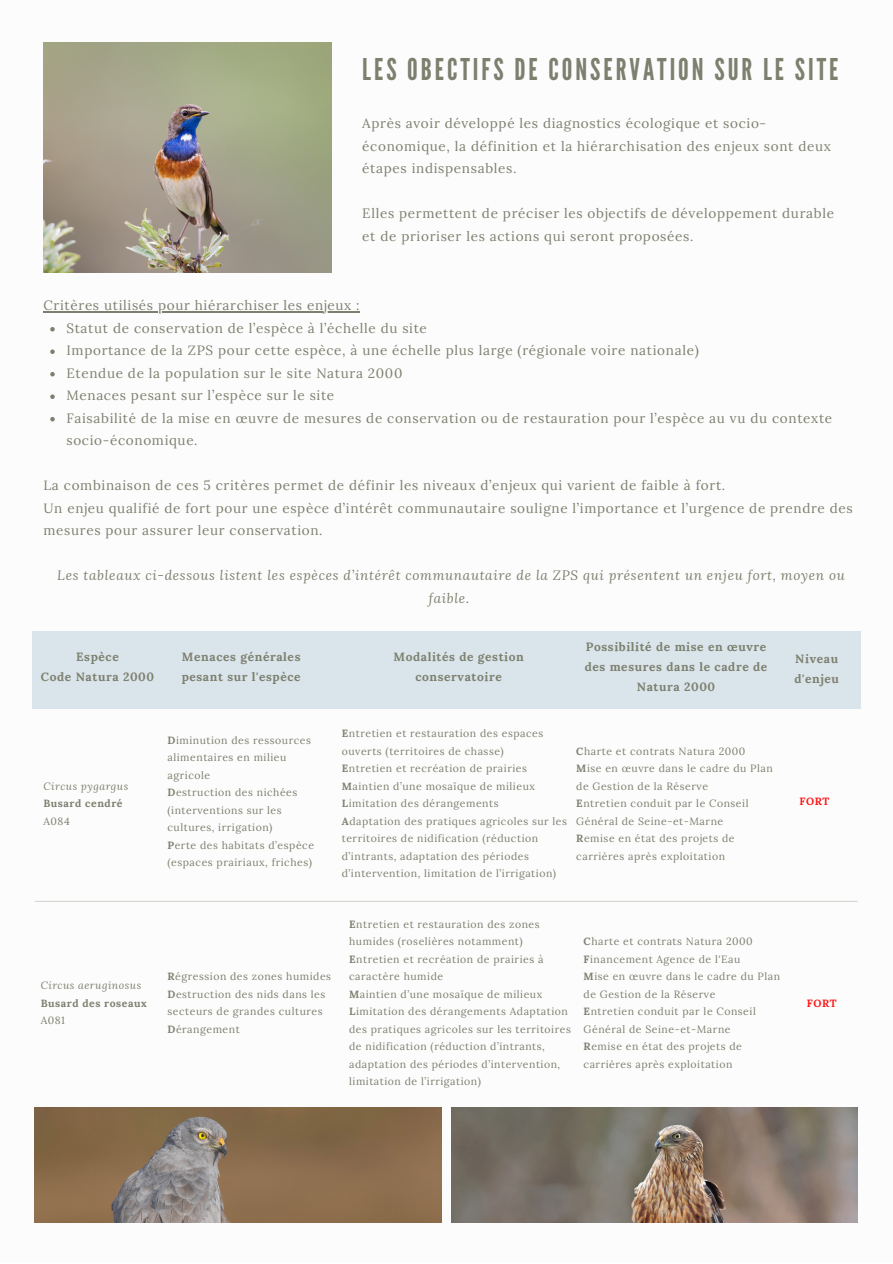
<style>
.page{position:relative;width:893px;height:1264px;background:#fff}
.page>*{position:absolute;margin:0;border:0;box-sizing:border-box;transform-origin:0 0}
.t1{font:30px "League Gothic";letter-spacing:.1em;color:#7d806f}
.t2{font:13.5px/22.5px "Lora";letter-spacing:.05em;color:#7d806f}
.t3{font:italic 13.5px/22.5px "Lora";letter-spacing:.05em;color:#7d806f;text-align:center}
.t4{font:700 12px/20px "Lora";letter-spacing:.05em;color:#7d806f}
.t5{font:10.5px/17.5px "Lora";letter-spacing:.05em;color:#7d806f}
.t6{font:italic 10.5px "Lora";letter-spacing:.05em;color:#7d806f}
.t7{font:700 10.5px "Lora";letter-spacing:.05em;color:#7d806f}
.t8{font:700 10.5px "Lora";letter-spacing:.05em;color:#ff1616}
.s1{font-weight:700}
</style>
<div class="page">
<img style="left:43px;top:43px;width:288px;height:229px">
<svg style="left:50px;top:327px;width:5px;height:4px"></svg>
<svg style="left:50px;top:349px;width:5px;height:5px"></svg>
<svg style="left:50px;top:372px;width:5px;height:4px"></svg>
<svg style="left:50px;top:394px;width:5px;height:5px"></svg>
<svg style="left:50px;top:417px;width:5px;height:4px"></svg>
<hr style="left:43px;top:311px;width:317px;height:1px;background:#7d806f">
<div style="left:32px;top:631px;width:828px;height:77px;background:#dae5eb"></div>
<hr style="left:35px;top:900px;width:822px;height:2px;background:#7d806f">
<img style="left:34px;top:1107px;width:407px;height:114px">
<img style="left:451px;top:1107px;width:406px;height:114px">
<p class="t1" style="left:362px;top:52px;width:477px">LES OBECTIFS DE CONSERVATION SUR LE SITE</p>
<p class="t2" style="left:362px;top:112px;width:470px">Après avoir développé les diagnostics écologique et socio&shy;économique, la définition et la hiérarchisation des enjeux sont deux étapes indispensables.</p>
<p class="t2" style="left:362px;top:202px;width:473px">Elles permettent de préciser les objectifs de développement durable et de prioriser les actions qui seront proposées.</p>
<p class="t2" style="left:43px;top:294px;width:317px">Critères utilisés pour hiérarchiser les enjeux :</p>
<p class="t2" style="left:66px;top:316px;width:362px">Statut de conservation de l’espèce à l’échelle du site</p>
<p class="t2" style="left:66px;top:339px;width:633px">Importance de la ZPS pour cette espèce, à une échelle plus large (régionale voire nationale)</p>
<p class="t2" style="left:66px;top:361px;width:337px">Etendue de la population sur le site Natura 2000</p>
<p class="t2" style="left:66px;top:384px;width:269px">Menaces pesant sur l’espèce sur le site</p>
<p class="t2" style="left:66px;top:406px;width:767px">Faisabilité de la mise en œuvre de mesures de conservation ou de restauration pour l’espèce au vu du contexte socio-économique.</p>
<p class="t2" style="left:43px;top:474px;width:683px">La combinaison de ces 5 critères permet de définir les niveaux d’enjeux qui varient de faible à fort.</p>
<p class="t2" style="left:43px;top:496px;width:810px">Un enjeu qualifié de fort pour une espèce d’intérêt communautaire souligne l’importance et l’urgence de prendre des mesures pour assurer leur conservation.</p>
<p class="t3" style="left:57px;top:563px;width:789px">Les tableaux ci-dessous listent les espèces d’intérêt communautaire de la ZPS qui présentent un enjeu fort, moyen ou faible.</p>
<p class="t4" style="left:76px;top:647px;width:44px">Espèce</p>
<p class="t4" style="left:41px;top:667px;width:115px">Code Natura 2000</p>
<p class="t4" style="left:182px;top:647px;width:120px">Menaces générales pesant sur l'espèce</p>
<p class="t4" style="left:393px;top:647px;width:132px;text-align:center">Modalités de gestion conservatoire</p>
<p class="t4" style="left:584px;top:637px;width:184px;text-align:center">Possibilité de mise en œuvre des mesures dans le cadre de<br>Natura 2000</p>
<p class="t4" style="left:794px;top:648px;width:46px">Niveau d'enjeu</p>
<p class="t6" style="left:43px;top:779px;width:86px">Circus pygargus</p>
<p class="t7" style="left:43px;top:797px;width:81px">Busard cendré</p>
<p class="t5" style="left:43px;top:812px;width:28px">A084</p>
<p class="t5" style="left:167px;top:731px;width:145px"><span class="s1">D</span>iminution des ressources alimentaires en milieu agricole</p>
<p class="t5" style="left:167px;top:783px;width:131px"><span class="s1">D</span>estruction des nichées (interventions sur les cultures, irrigation)</p>
<p class="t5" style="left:167px;top:836px;width:148px"><span class="s1">P</span>erte des habitats d’espèce (espaces prairiaux, friches)</p>
<p class="t5" style="left:342px;top:725px;width:203px"><span class="s1">E</span>ntretien et restauration des espaces ouverts (territoires de chasse)</p>
<p class="t5" style="left:342px;top:759px;width:187px"><span class="s1">E</span>ntretien et recréation de prairies</p>
<p class="t5" style="left:342px;top:777px;width:195px"><span class="s1">M</span>aintien d’une mosaïque de milieux</p>
<p class="t5" style="left:342px;top:794px;width:158px"><span class="s1">L</span>imitation des dérangements</p>
<p class="t5" style="left:342px;top:812px;width:227px"><span class="s1">A</span>daptation des pratiques agricoles sur les territoires de nidification (réduction d’intrants, adaptation des périodes d’intervention, limitation de l’irrigation)</p>
<p class="t5" style="left:576px;top:742px;width:171px"><span class="s1">C</span>harte et contrats Natura 2000</p>
<p class="t5" style="left:576px;top:759px;width:198px"><span class="s1">M</span>ise en œuvre dans le cadre du Plan de Gestion de la Réserve</p>
<p class="t5" style="left:576px;top:794px;width:174px"><span class="s1">E</span>ntretien conduit par le Conseil<br>Général de Seine-et-Marne</p>
<p class="t5" style="left:576px;top:829px;width:160px"><span class="s1">R</span>emise en état des projets de carrières après exploitation</p>
<p class="t8" style="left:799px;top:794px;width:31px">FORT</p>
<p class="t6" style="left:41px;top:978px;width:102px">Circus aeruginosus</p>
<p class="t7" style="left:41px;top:995px;width:108px">Busard des roseaux</p>
<p class="t5" style="left:41px;top:1011px;width:26px">A081</p>
<p class="t5" style="left:167px;top:967px;width:165px"><span class="s1">R</span>égression des zones humides<br><span class="s1">D</span>estruction des nids dans les secteurs de grandes cultures<br><span class="s1">D</span>érangement</p>
<p class="t5" style="left:349px;top:915px;width:196px"><span class="s1">E</span>ntretien et restauration des zones humides (roselières notamment)<br><span class="s1">E</span>ntretien et recréation de prairies à caractère humide</p>
<p class="t5" style="left:349px;top:985px;width:223px"><span class="s1">M</span>aintien d’une mosaïque de milieux <span class="s1">L</span>imitation des dérangements Adaptation des pratiques agricoles sur les territoires de nidification (réduction d’intrants, adaptation des périodes d’intervention, limitation de l’irrigation)</p>
<p class="t5" style="left:583px;top:932px;width:171px"><span class="s1">C</span>harte et contrats Natura 2000</p>
<p class="t5" style="left:583px;top:950px;width:158px"><span class="s1">F</span>inancement Agence de l'Eau</p>
<p class="t5" style="left:583px;top:967px;width:198px"><span class="s1">M</span>ise en œuvre dans le cadre du Plan de Gestion de la Réserve</p>
<p class="t5" style="left:583px;top:1002px;width:174px"><span class="s1">E</span>ntretien conduit par le Conseil<br>Général de Seine-et-Marne</p>
<p class="t5" style="left:583px;top:1037px;width:160px"><span class="s1">R</span>emise en état des projets de carrières après exploitation</p>
<p class="t8" style="left:806px;top:995px;width:31px">FORT</p>
</div>
